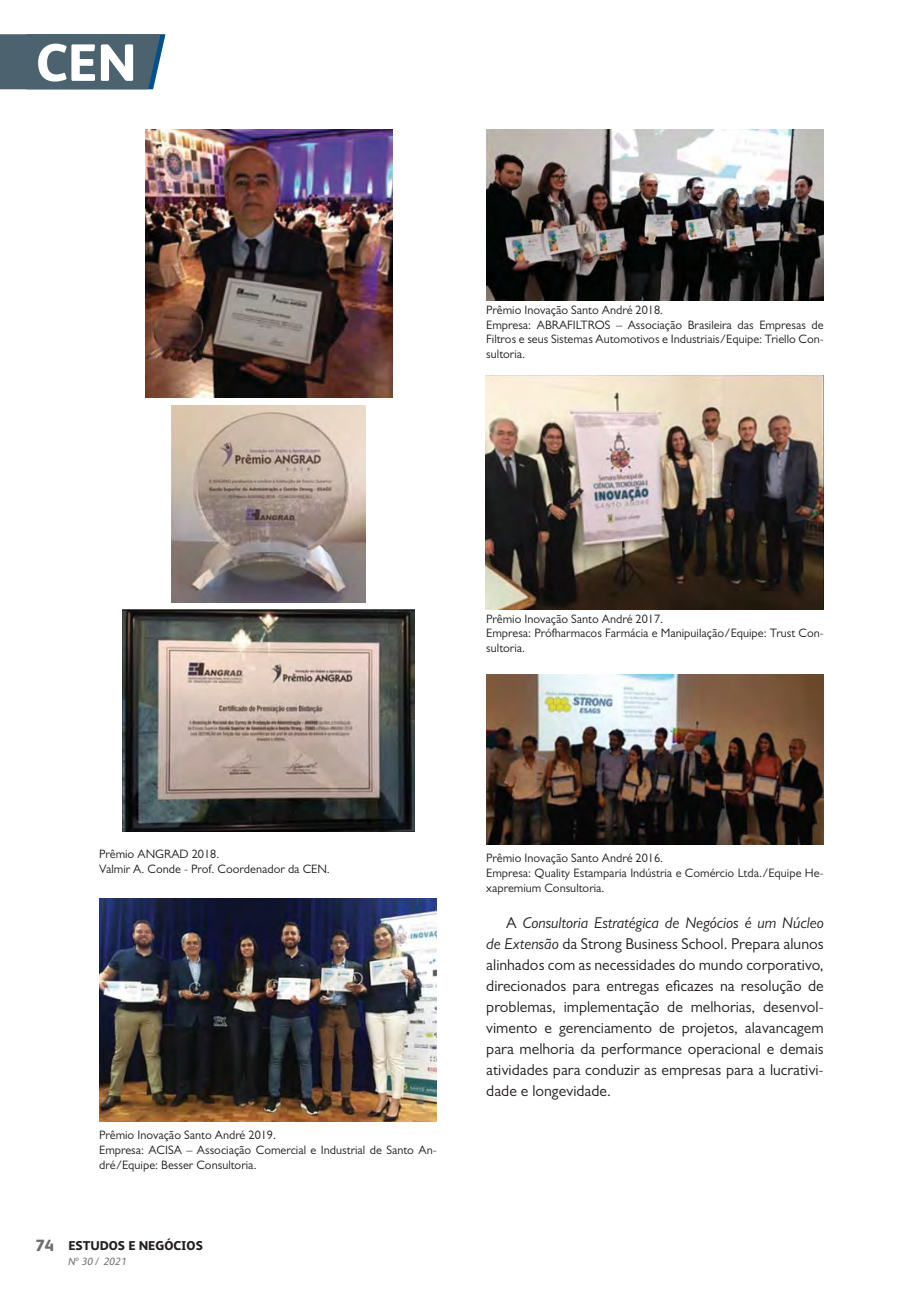
<style>
.page{position:relative;width:923px;height:1300px;background:#fff}
.page>*{position:absolute;margin:0;border:0;box-sizing:border-box;transform-origin:0 0}
.t1{font:800 52.5px "FS Albert";color:#fff}
.t2{font:15.75px/21px "Gill Sans MT Pro";color:#231f20;text-align:justify}
.t3{font:800 12.78px "FS Albert";color:#231f20}
.t4{font:12.25px/14.7px "Gill Sans MT Pro";color:#231f20}
.t5{font:italic 10.5px "FS Albert";color:#6d6e70}
.s1{font-size:16.28px;color:#6d6e70}
.s2{font-style:italic}
</style>
<div class="page">
<img style="left:145px;top:129px;width:247px;height:269px">
<img style="left:172px;top:405px;width:193px;height:198px">
<img style="left:122px;top:609px;width:292px;height:222px">
<img style="left:99px;top:898px;width:338px;height:223px">
<img style="left:486px;top:129px;width:337px;height:171px">
<img style="left:485px;top:375px;width:338px;height:234px">
<img style="left:487px;top:674px;width:336px;height:171px">
<svg style="left:0;top:34px;width:165px;height:55px;background:#4f6775"></svg>
<h1 class="t1" style="left:36px;top:43px;width:102px">CEN</h1>
<p class="t4" style="left:486px;top:303px;width:339px">Prêmio Inovação Santo André 2018.<br>Empresa: ABRAFILTROS – Associação Brasileira das Empresas de Filtros e seus Sistemas Automotivos e Industriais/Equipe: Triello Con&shy;sultoria.</p>
<p class="t4" style="left:486px;top:612px;width:339px">Prêmio Inovação Santo André 2017.<br>Empresa: Prófharmacos Farmácia e Manipuilação/Equipe: Trust Con&shy;sultoria.</p>
<p class="t4" style="left:99px;top:847px;width:232px">Prêmio ANGRAD 2018.<br>Valmir A. Conde - Prof. Coordenador da CEN.</p>
<p class="t4" style="left:99px;top:1129px;width:339px">Prêmio Inovação Santo André 2019.<br>Empresa: ACISA – Associação Comercial e Industrial de Santo An&shy;dré/Equipe: Besser Consultoria.</p>
<p class="t3" style="left:36px;top:1241px;width:169px"><span class="s1">74</span> ESTUDOS E NEGÓCIOS</p>
<p class="t5" style="left:68px;top:1257px;width:60px">Nº 30 / 2021</p>
<p class="t4" style="left:486px;top:852px;width:339px">Prêmio Inovação Santo André 2016.<br>Empresa: Quality Estamparia Indústria e Comércio Ltda./Equipe He&shy;xapremium Consultoria.</p>
<p class="t2" style="left:486px;top:913px;width:339px;text-indent:20px">A <span class="s2">Consultoria Estratégica de Negócios é um Núcleo de Extensão</span> da Strong Business School. Prepara alunos alinhados com as necessidades do mundo corporativo, direcionados para entregas eficazes na resolução de problemas, implementação de melhorias, desenvol&shy;vimento e gerenciamento de projetos, alavancagem para melhoria da performance operacional e demais atividades para conduzir as empresas para a lucrativi&shy;dade e longevidade.</p>
</div>
